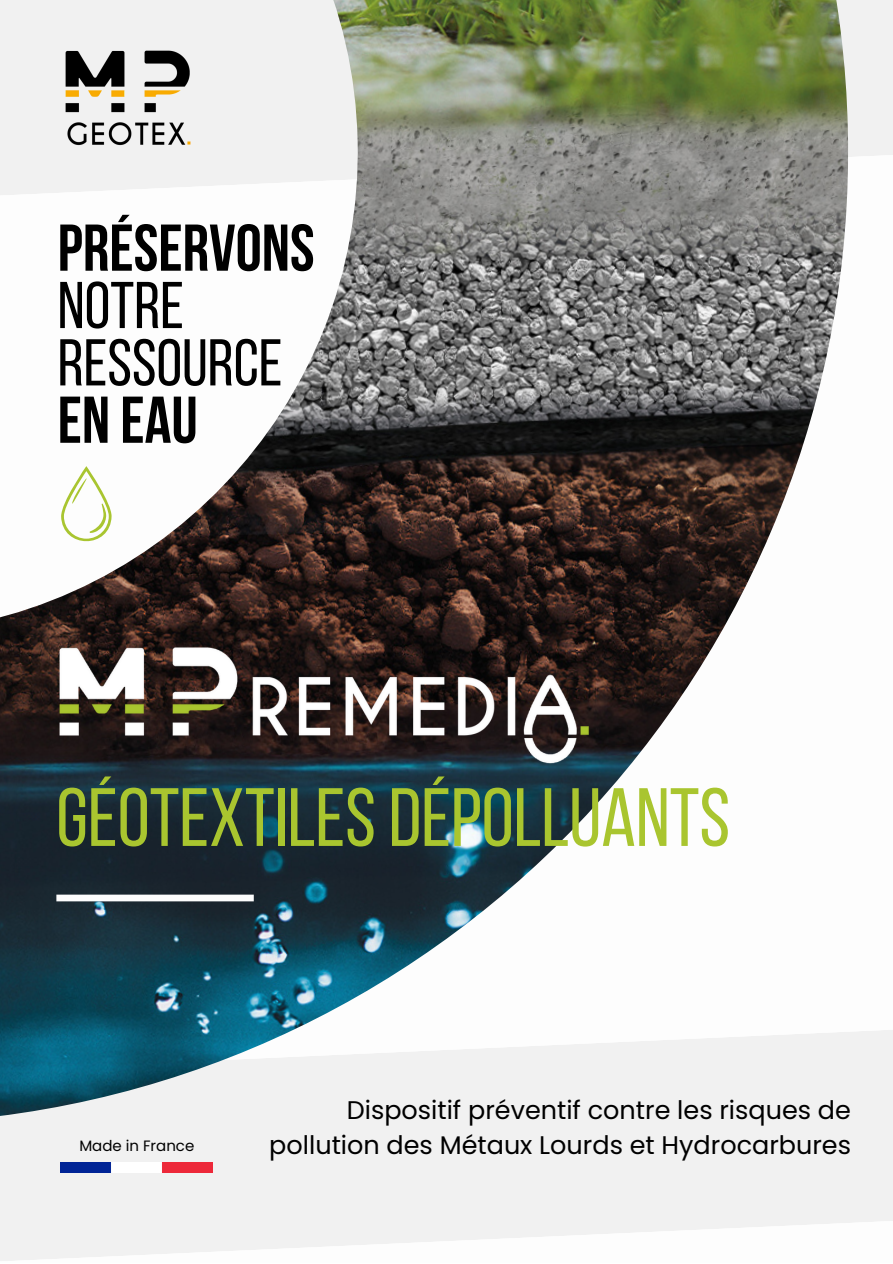
<style>
.page{position:relative;width:893px;height:1264px;background:#fff}
.page>*{position:absolute;margin:0;border:0;box-sizing:border-box;transform-origin:0 0}
.t1{font:82.35px "Bebas Neue";color:#a9c52f}
.t2{font:700 66px/57.3px "Bebas Neue";color:#000}
.t3{font:25.5px "Poppins";color:#000}
.t4{font:15px "Poppins";color:#000}
.s1{font-weight:400}
</style>
<div class="page">
<svg style="left:0;top:1030px;width:892px;height:231px;fill:#f1f1f1"></svg>
<div style="left:859px;top:0;width:33px;height:156px;background:#f1f1f1"></div>
<img style="left:0;top:0;width:859px;height:1135px">
<img style="left:61px;top:36px;width:158px;height:115px">
<img style="left:26px;top:640px;width:592px;height:129px">
<div style="left:56px;top:894px;width:198px;height:7px;background:#fdfdfd"></div>
<img style="left:61px;top:1162px;width:151px;height:10px">
<svg style="left:61px;top:466px;width:51px;height:83px"></svg>
<p class="t2" style="left:58px;top:225px;width:258px">PRÉSERVONS<br><span class="s1">NOTRE<br>RESSOURCE<br></span>EN EAU</p>
<p class="t1" style="left:56px;top:784px;width:675px">GÉOTEXTILESDÉPOLLUANTS</p>
<p class="t4" style="left:79px;top:1134px;width:116px">Made in France</p>
<p class="t3" style="left:347px;top:1092px;width:505px">Dispositif préventif contre les risques de</p>
<p class="t3" style="left:269px;top:1127px;width:583px">pollution des Métaux Lourds et Hydrocarbures</p>
</div>
